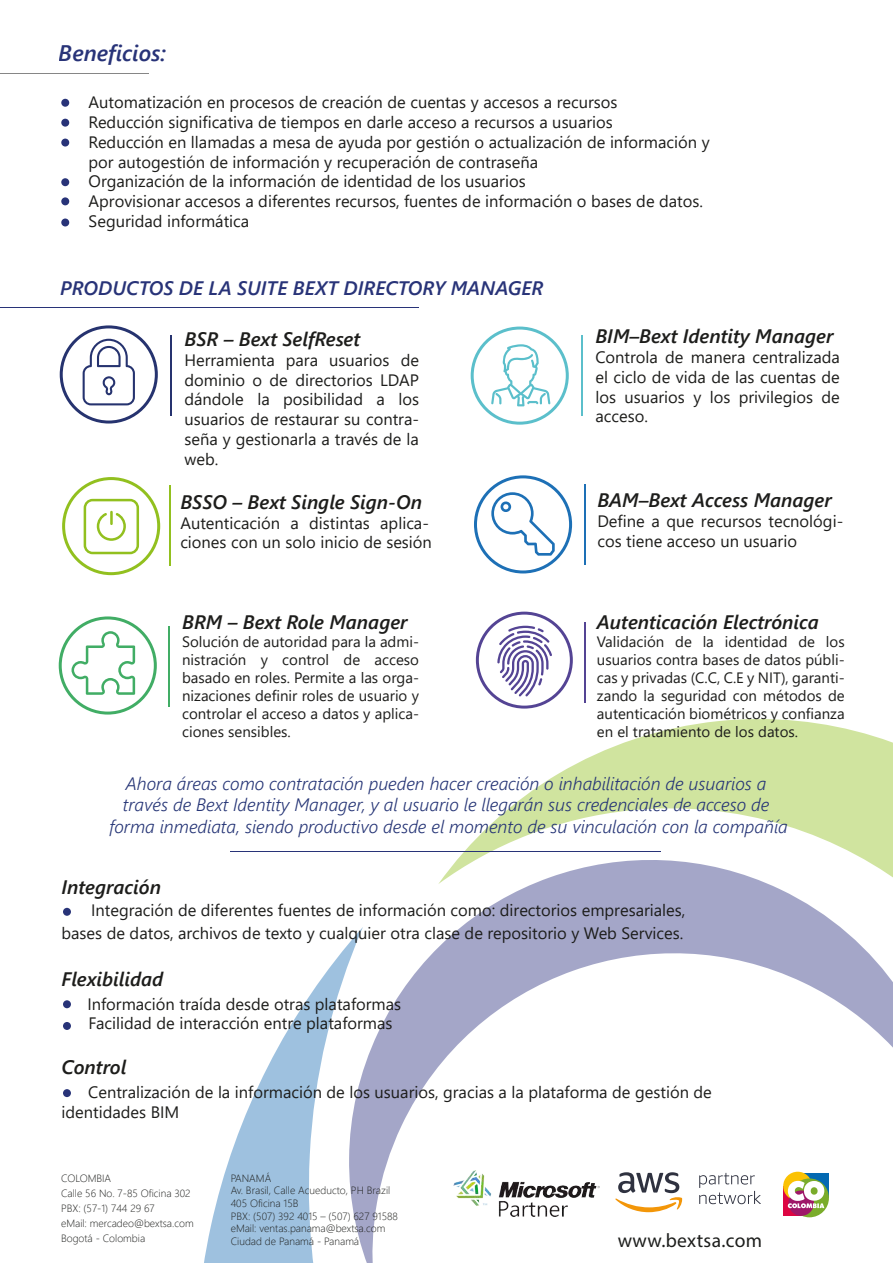
<style>
.page{position:relative;width:893px;height:1263px;background:#fff}
.page>*{position:absolute;margin:0;border:0;box-sizing:border-box;transform-origin:0 0}
.t1{font:italic 600 22.5px "Segoe UI";color:#283378}
.t2{font:italic 600 19.5px "Segoe UI";color:#1d1d1b}
.t3{font:italic 600 19.5px "Segoe UI";color:#283378}
.t4{font:19.5px "Myriad Pro";letter-spacing:.015em;color:#1d1e1c}
.t5{font:italic 300 18px/21.6px "Segoe UI";color:#263576;text-align:center}
.t6{font:16.5px/19.8px "Segoe UI";color:#1d1d1b}
.t7{font:15px/18px "Segoe UI";color:#1d1d1b;text-align:justify}
.t8{font:300 10.5px/12.6px "Segoe UI";color:#1d1e1c}
</style>
<div class="page">
<svg style="left:204px;top:943px;width:145px;height:320px"></svg>
<svg style="left:465px;top:719px;width:428px;height:133px;fill:#d0e49f"></svg>
<svg style="left:349px;top:852px;width:544px;height:411px"></svg>
<hr style="left:0;top:73px;width:148px;height:1px;background:#868686">
<svg style="left:60px;top:325px;width:98px;height:98px"></svg>
<svg style="left:471px;top:327px;width:98px;height:98px"></svg>
<svg style="left:59px;top:616px;width:98px;height:98px"></svg>
<svg style="left:474px;top:475px;width:98px;height:98px"></svg>
<svg style="left:62px;top:477px;width:98px;height:98px"></svg>
<div style="left:61px;top:99px;width:8px;height:8px;background:#283378;border-radius:50%"></div>
<div style="left:61px;top:119px;width:8px;height:8px;background:#283378;border-radius:50%"></div>
<div style="left:61px;top:139px;width:8px;height:8px;background:#283378;border-radius:50%"></div>
<div style="left:61px;top:178px;width:8px;height:8px;background:#283378;border-radius:50%"></div>
<div style="left:61px;top:197px;width:8px;height:8px;background:#283378;border-radius:50%"></div>
<div style="left:61px;top:218px;width:8px;height:8px;background:#283378;border-radius:50%"></div>
<div style="left:63px;top:908px;width:8px;height:8px;background:#283378;border-radius:50%"></div>
<div style="left:63px;top:1000px;width:8px;height:8px;background:#283378;border-radius:50%"></div>
<div style="left:63px;top:1022px;width:8px;height:8px;background:#283378;border-radius:50%"></div>
<div style="left:63px;top:1089px;width:8px;height:8px;background:#283378;border-radius:50%"></div>
<div style="left:783px;top:1186px;width:30px;height:30px;background:#dd0542"></div>
<div style="left:803px;top:1173px;width:26px;height:25px;background:#0369b2"></div>
<div style="left:783px;top:1172px;width:29px;height:28px;background:#fbc203;border-radius:50%"></div>
<svg style="left:790px;top:1178px;width:39px;height:39px"></svg>
<svg style="left:788px;top:1190px;width:26px;height:26px"></svg>
<svg style="left:788px;top:1181px;width:36px;height:27px"></svg>
<img style="left:453px;top:1170px;width:147px;height:47px">
<svg style="left:615px;top:1172px;width:68px;height:40px"></svg>
<svg style="left:699px;top:1173px;width:62px;height:31px"></svg>
<hr style="left:169px;top:626px;width:1px;height:80px;background:#41ad65">
<hr style="left:584px;top:484px;width:1px;height:81px;background:#1d70b6">
<hr style="left:584px;top:622px;width:1px;height:80px;background:#544494">
<hr style="left:170px;top:485px;width:1px;height:80px;background:#92c01f">
<hr style="left:581px;top:335px;width:2px;height:80px;background:#5bbfcb">
<hr style="left:170px;top:335px;width:2px;height:80px;background:#26336f">
<hr style="left:0;top:307px;width:419px;height:1px;background:#283378">
<hr style="left:230px;top:851px;width:431px;height:1px;background:#283378">
<svg style="left:476px;top:612px;width:97px;height:97px"></svg>
<h1 class="t1" style="left:59px;top:35px;width:109px">Beneficios:</h1>
<p class="t6" style="left:89px;top:91px;width:622px">Automatización en procesos de creación de cuentas y accesos a recursos<br>Reducción significativa de tiempos en darle acceso a recursos a usuarios<br>Reducción en llamadas a mesa de ayuda por gestión o actualización de información y por autogestión de información y recuperación de contraseña<br>Organización de la información de identidad de los usuarios<br>Aprovisionar accesos a diferentes recursos, fuentes de información o bases de datos.<br>Seguridad informática</p>
<p class="t3" style="left:60px;top:273px;width:485px">PRODUCTOS DE LA SUITE BEXT DIRECTORY MANAGER</p>
<p class="t2" style="left:184px;top:323px;width:177px">BSR – Bext SelfReset</p>
<p class="t6" style="left:184px;top:348px;width:236px;text-align:justify">Herramienta para usuarios de dominio o de directorios LDAP dándole la posibilidad a los usuarios de restaurar su contra&shy;seña y gestionarla a través de la web.</p>
<p class="t2" style="left:180px;top:486px;width:243px">BSSO – Bext Single Sign-On</p>
<p class="t6" style="left:180px;top:511px;width:253px">Autenticación a distintas aplica&shy;ciones con un solo inicio de sesión</p>
<p class="t2" style="left:182px;top:607px;width:227px">BRM – Bext Role Manager</p>
<p class="t7" style="left:182px;top:632px;width:238px">Solución de autoridad para la admi&shy;nistración y control de acceso basado en roles. Permite a las orga&shy;nizaciones definir roles de usuario y controlar el acceso a datos y aplica&shy;ciones sensibles.</p>
<p class="t2" style="left:595px;top:320px;width:239px">BIM–Bext Identity Manager</p>
<p class="t6" style="left:595px;top:346px;width:246px;text-align:justify">Controla de manera centralizada el ciclo de vida de las cuentas de los usuarios y los privilegios de acceso.</p>
<p class="t2" style="left:597px;top:484px;width:236px">BAM–Bext Access Manager</p>
<p class="t6" style="left:597px;top:510px;width:247px">Define a que recursos tecnológi&shy;cos tiene acceso un usuario</p>
<p class="t2" style="left:597px;top:606px;width:224px">Autenticación Electrónica</p>
<p class="t7" style="left:597px;top:631px;width:249px">Validación de la identidad de los usuarios contra bases de datos públi&shy;cas y privadas (C.C, C.E y NIT), garanti&shy;zando la seguridad con métodos de autenticación biométricos y confianza en el tratamiento de los datos.</p>
<p class="t5" style="left:109px;top:771px;width:680px">Ahora áreas como contratación pueden hacer creación o inhabilitación de usuarios a través de Bext Identity Manager, y al usuario le llegarán sus credenciales de acceso de forma inmediata, siendo productivo desde el momento de su vinculación con la compañía</p>
<p class="t2" style="left:62px;top:872px;width:101px">Integración</p>
<p class="t6" style="left:62px;top:897px;width:625px;line-height:23.4px;text-align:right">Integración de diferentes fuentes de información como: directorios empresariales, bases de datos, archivos de texto y cualquier otra clase de repositorio y Web Services.</p>
<p class="t2" style="left:62px;top:963px;width:103px">Flexibilidad</p>
<p class="t6" style="left:87px;top:992px;width:315px">Información traída desde otras plataformas<br>Facilidad de interacción entre plataformas</p>
<p class="t2" style="left:62px;top:1052px;width:66px">Control</p>
<p class="t6" style="left:61px;top:1080px;width:652px;text-indent:27px">Centralización de la información de los usuarios, gracias a la plataforma de gestión de identidades BIM</p>
<p class="t8" style="left:61px;top:1170px;width:134px;line-height:15px">COLOMBIA<br>Calle 56 No. 7-85 Oficina 302<br>PBX: (57-1) 744 29 67<br>eMail: mercadeo@bextsa.com<br>Bogotá - Colombia</p>
<p class="t8" style="left:231px;top:1171px;width:169px">PANAMÁ<br>Av. Brasil, Calle Acueducto, PH Brazil<br>405 Oficina 15B<br>PBX: (507) 392 4015 – (507) 627 91588 eMail: ventas.panama@bextsa.com<br>Ciudad de Panamá - Panamá</p>
<p class="t4" style="left:618px;top:1228px;width:146px">www.bextsa.com</p>
</div>
